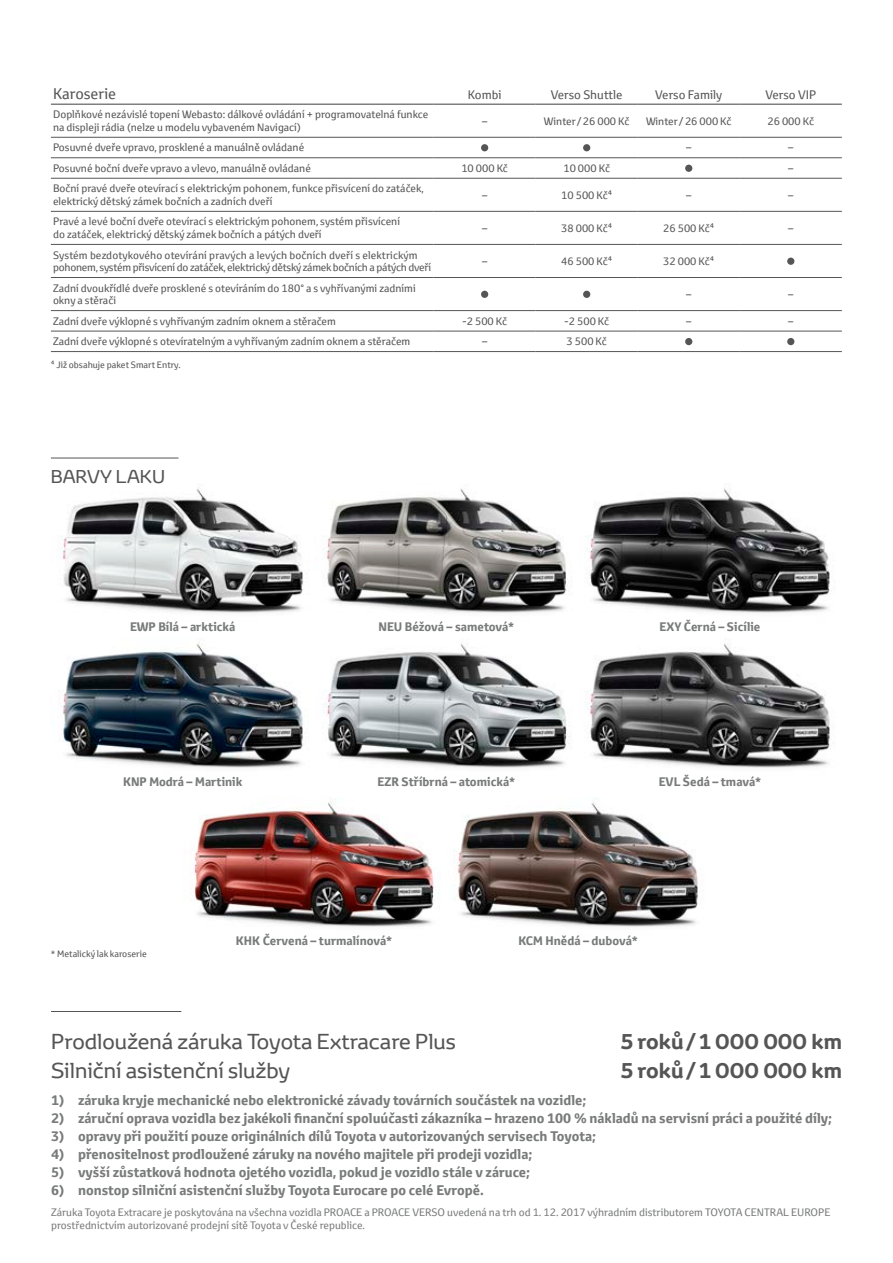
<style>
.page{position:relative;width:893px;height:1263px;background:#fff}
.page>*{position:absolute;margin:0;border:0;box-sizing:border-box;transform-origin:0 0}
.t1{font:21px "Toyota Display";color:#555}
.t2{font:700 21px "Toyota Display";color:#555}
.t3{font:18px "Toyota Display";color:#555}
.t4{font:15px "Toyota Text";color:#555}
.t5{font:700 13.5px "Toyota Text";color:#797b7a}
.t6{font:700 12px "Toyota Text";color:#797b7a}
.t7{font:12px "Toyota Text";color:#555}
.t8{font:10.5px/12.6px "Toyota Text";color:#555}
.t9{font:10.5px/12.6px "Toyota Text";color:#797b7a}
.t10{font:10.5px/12.6px "Toyota Text";letter-spacing:-.025em;color:#555}
.t11{font:9px "Toyota Text";color:#555}
</style>
<div class="page">
<img style="left:59px;top:487px;width:772px;height:126px">
<img style="left:59px;top:639px;width:772px;height:129px">
<img style="left:192px;top:798px;width:508px;height:129px">
<hr style="left:51px;top:1011px;width:130px;height:1px;background:#555">
<hr style="left:51px;top:458px;width:127px;height:1px;background:#555">
<hr style="left:51px;top:178px;width:383px;height:1px;background:#555">
<hr style="left:434px;top:178px;width:102px;height:1px;background:#555">
<hr style="left:536px;top:178px;width:102px;height:1px;background:#555">
<hr style="left:740px;top:178px;width:102px;height:1px;background:#555">
<hr style="left:51px;top:211px;width:383px;height:1px;background:#555">
<hr style="left:51px;top:244px;width:383px;height:1px;background:#555">
<hr style="left:434px;top:211px;width:102px;height:1px;background:#555">
<hr style="left:536px;top:211px;width:102px;height:1px;background:#555">
<hr style="left:434px;top:244px;width:102px;height:1px;background:#555">
<hr style="left:536px;top:244px;width:102px;height:1px;background:#555">
<hr style="left:638px;top:244px;width:102px;height:1px;background:#555">
<hr style="left:638px;top:211px;width:102px;height:1px;background:#555">
<hr style="left:740px;top:211px;width:102px;height:1px;background:#555">
<hr style="left:740px;top:244px;width:102px;height:1px;background:#555">
<hr style="left:536px;top:277px;width:102px;height:1px;background:#555">
<hr style="left:536px;top:310px;width:102px;height:1px;background:#555">
<hr style="left:638px;top:277px;width:102px;height:1px;background:#555">
<hr style="left:638px;top:310px;width:102px;height:1px;background:#555">
<hr style="left:740px;top:277px;width:102px;height:1px;background:#555">
<hr style="left:740px;top:310px;width:102px;height:1px;background:#555">
<hr style="left:51px;top:351px;width:383px;height:1px;background:#555">
<hr style="left:434px;top:351px;width:102px;height:1px;background:#555">
<hr style="left:536px;top:351px;width:102px;height:1px;background:#555">
<hr style="left:638px;top:351px;width:102px;height:1px;background:#555">
<hr style="left:740px;top:351px;width:102px;height:1px;background:#555">
<hr style="left:434px;top:104px;width:102px;height:1px;background:#555">
<hr style="left:536px;top:104px;width:102px;height:1px;background:#555">
<hr style="left:638px;top:104px;width:102px;height:1px;background:#555">
<hr style="left:740px;top:104px;width:102px;height:1px;background:#555">
<hr style="left:51px;top:104px;width:383px;height:1px;background:#555">
<hr style="left:51px;top:137px;width:383px;height:1px;background:#555">
<hr style="left:434px;top:137px;width:102px;height:1px;background:#555">
<hr style="left:536px;top:137px;width:102px;height:1px;background:#555">
<hr style="left:638px;top:137px;width:102px;height:1px;background:#555">
<hr style="left:740px;top:137px;width:102px;height:1px;background:#555">
<hr style="left:638px;top:157px;width:102px;height:1px;background:#555">
<hr style="left:51px;top:277px;width:383px;height:1px;background:#555">
<hr style="left:51px;top:310px;width:383px;height:1px;background:#555">
<hr style="left:434px;top:277px;width:102px;height:1px;background:#555">
<hr style="left:434px;top:310px;width:102px;height:1px;background:#555">
<hr style="left:51px;top:157px;width:383px;height:1px;background:#555">
<hr style="left:434px;top:157px;width:102px;height:1px;background:#555">
<hr style="left:536px;top:157px;width:102px;height:1px;background:#555">
<hr style="left:638px;top:178px;width:102px;height:1px;background:#555">
<hr style="left:740px;top:157px;width:102px;height:1px;background:#555">
<hr style="left:51px;top:331px;width:383px;height:1px;background:#555">
<hr style="left:434px;top:331px;width:102px;height:1px;background:#555">
<hr style="left:536px;top:331px;width:102px;height:1px;background:#555">
<hr style="left:638px;top:331px;width:102px;height:1px;background:#555">
<hr style="left:740px;top:331px;width:102px;height:1px;background:#555">
<div style="left:481px;top:144px;width:7px;height:7px;background:#555;border-radius:50%"></div>
<div style="left:583px;top:144px;width:7px;height:7px;background:#555;border-radius:50%"></div>
<div style="left:685px;top:165px;width:7px;height:7px;background:#555;border-radius:50%"></div>
<div style="left:787px;top:258px;width:7px;height:7px;background:#555;border-radius:50%"></div>
<div style="left:481px;top:291px;width:7px;height:7px;background:#555;border-radius:50%"></div>
<div style="left:583px;top:291px;width:7px;height:7px;background:#555;border-radius:50%"></div>
<div style="left:685px;top:338px;width:7px;height:7px;background:#555;border-radius:50%"></div>
<div style="left:787px;top:338px;width:7px;height:7px;background:#555;border-radius:50%"></div>
<h3 class="t4" style="left:53px;top:84px;width:65px">Karoserie</h3>
<p class="t7" style="left:468px;top:87px;width:35px">Kombi</p>
<p class="t7" style="left:551px;top:87px;width:73px">Verso Shuttle</p>
<p class="t7" style="left:655px;top:87px;width:68px">Verso Family</p>
<p class="t7" style="left:765px;top:87px;width:52px">Verso VIP</p>
<p class="t8" style="left:53px;top:108px;width:377px">Doplňkové nezávislé topení Webasto: dálkové ovládání + programovatelná funkce na displeji rádia (nelze u modelu vybaveném Navigací)</p>
<p class="t8" style="left:482px;top:114px;width:7px">–</p>
<p class="t8" style="left:544px;top:114px;width:87px">Winter/26 000 Kč</p>
<p class="t8" style="left:646px;top:114px;width:87px">Winter/26 000 Kč</p>
<p class="t8" style="left:768px;top:114px;width:48px">26 000 Kč</p>
<p class="t8" style="left:53px;top:141px;width:253px">Posuvné dveře vpravo, prosklené a manuálně ovládané</p>
<p class="t8" style="left:686px;top:141px;width:7px">–</p>
<p class="t8" style="left:788px;top:141px;width:7px">–</p>
<p class="t8" style="left:53px;top:162px;width:259px">Posuvné boční dveře vpravo a vlevo, manuálně ovládané</p>
<p class="t8" style="left:461px;top:162px;width:48px">10 000 Kč</p>
<p class="t8" style="left:563px;top:162px;width:48px">10 000 Kč</p>
<p class="t8" style="left:788px;top:162px;width:7px">–</p>
<p class="t8" style="left:53px;top:182px;width:372px">Boční pravé dveře otevírací s elektrickým pohonem, funkce přisvícení do zatáček, elektrický dětský zámek bočních a zadních dveří</p>
<p class="t8" style="left:482px;top:188px;width:7px">–</p>
<p class="t8" style="left:561px;top:188px;width:52px">10 500 Kč4</p>
<p class="t8" style="left:686px;top:188px;width:7px">–</p>
<p class="t8" style="left:788px;top:188px;width:7px">–</p>
<p class="t8" style="left:53px;top:215px;width:349px">Pravé a levé boční dveře otevírací s elektrickým pohonem, systém přisvícení do zatáček, elektrický dětský zámek bočních a pátých dveří</p>
<p class="t8" style="left:482px;top:222px;width:7px">–</p>
<p class="t8" style="left:561px;top:222px;width:52px">38 000 Kč4</p>
<p class="t8" style="left:663px;top:222px;width:52px">26 500 Kč4</p>
<p class="t8" style="left:788px;top:222px;width:7px">–</p>
<p class="t10" style="left:53px;top:248px;width:380px">Systém bezdotykového otevírání pravých a levých bočních dveří s elektrickým pohonem, systém přisvícení do zatáček, elektrický dětský zámek bočních a pátých dveří</p>
<p class="t8" style="left:482px;top:255px;width:7px">–</p>
<p class="t8" style="left:561px;top:255px;width:52px">46 500 Kč4</p>
<p class="t8" style="left:663px;top:255px;width:52px">32 000 Kč4</p>
<p class="t8" style="left:53px;top:281px;width:364px">Zadní dvoukřídlé dveře prosklené s otevíráním do 180° a s vyhřívanými zadními okny a stěrači</p>
<p class="t8" style="left:686px;top:288px;width:7px">–</p>
<p class="t8" style="left:788px;top:288px;width:7px">–</p>
<p class="t8" style="left:53px;top:314px;width:284px">Zadní dveře výklopné s vyhřívaným zadním oknem a stěračem</p>
<p class="t8" style="left:462px;top:314px;width:46px">-2 500 Kč</p>
<p class="t8" style="left:564px;top:314px;width:46px">-2 500 Kč</p>
<p class="t8" style="left:686px;top:314px;width:7px">–</p>
<p class="t8" style="left:788px;top:314px;width:7px">–</p>
<p class="t8" style="left:53px;top:335px;width:359px">Zadní dveře výklopné s otevíratelným a vyhřívaným zadním oknem a stěračem</p>
<p class="t8" style="left:482px;top:335px;width:7px">–</p>
<p class="t8" style="left:567px;top:335px;width:42px">3 500 Kč</p>
<p class="t11" style="left:51px;top:359px;width:131px">4 Již obsahuje paket Smart Entry.</p>
<h2 class="t3" style="left:51px;top:465px;width:116px">BARVY LAKU</h2>
<p class="t6" style="left:130px;top:619px;width:107px">EWP Bílá – arktická</p>
<p class="t6" style="left:379px;top:619px;width:137px">NEU Béžová – sametová*</p>
<p class="t6" style="left:660px;top:619px;width:102px">EXY Černá – Sicílie</p>
<p class="t6" style="left:123px;top:774px;width:121px">KNP Modrá – Martinik</p>
<p class="t6" style="left:378px;top:774px;width:139px">EZR Stříbrná – atomická*</p>
<p class="t6" style="left:659px;top:774px;width:104px">EVL Šedá – tmavá*</p>
<p class="t11" style="left:51px;top:948px;width:97px">* Metalický lak karoserie</p>
<p class="t6" style="left:236px;top:933px;width:158px">KHK Červená – turmalínová*</p>
<p class="t6" style="left:518px;top:933px;width:121px">KCM Hnědá – dubová*</p>
<h1 class="t1" style="left:51px;top:1027px;width:406px">Prodloužená záruka Toyota Extracare Plus</h1>
<h1 class="t2" style="left:621px;top:1027px;width:223px">5 roků/1 000 000 km</h1>
<h1 class="t1" style="left:51px;top:1057px;width:241px">Silniční asistenční služby</h1>
<h1 class="t2" style="left:621px;top:1056px;width:223px">5 roků/1 000 000 km</h1>
<p class="t5" style="left:51px;top:1091px;width:537px">1) záruka kryje mechanické nebo elektronické závady továrních součástek na vozidle;</p>
<p class="t5" style="left:51px;top:1109px;width:783px">2) záruční oprava vozidla bez jakékoli finanční spoluúčasti zákazníka – hrazeno 100 % nákladů na servisní práci a použité díly;</p>
<p class="t5" style="left:51px;top:1127px;width:547px">3) opravy při použití pouze originálních dílů Toyota v autorizovaných servisech Toyota;</p>
<p class="t5" style="left:51px;top:1145px;width:483px">4) přenositelnost prodloužené záruky na nového majitele při prodeji vozidla;</p>
<p class="t5" style="left:51px;top:1163px;width:481px">5) vyšší zůstatková hodnota ojetého vozidla, pokud je vozidlo stále v záruce;</p>
<p class="t5" style="left:51px;top:1181px;width:434px">6) nonstop silniční asistenční služby Toyota Eurocare po celé Evropě.</p>
<p class="t9" style="left:51px;top:1206px;width:781px">Záruka Toyota Extracare je poskytována na všechna vozidla PROACE a PROACE VERSO uvedená na trh od 1. 12. 2017 výhradním distributorem TOYOTA CENTRAL EUROPE prostřednictvím autorizované prodejní sítě Toyota v České republice.</p>
</div>
